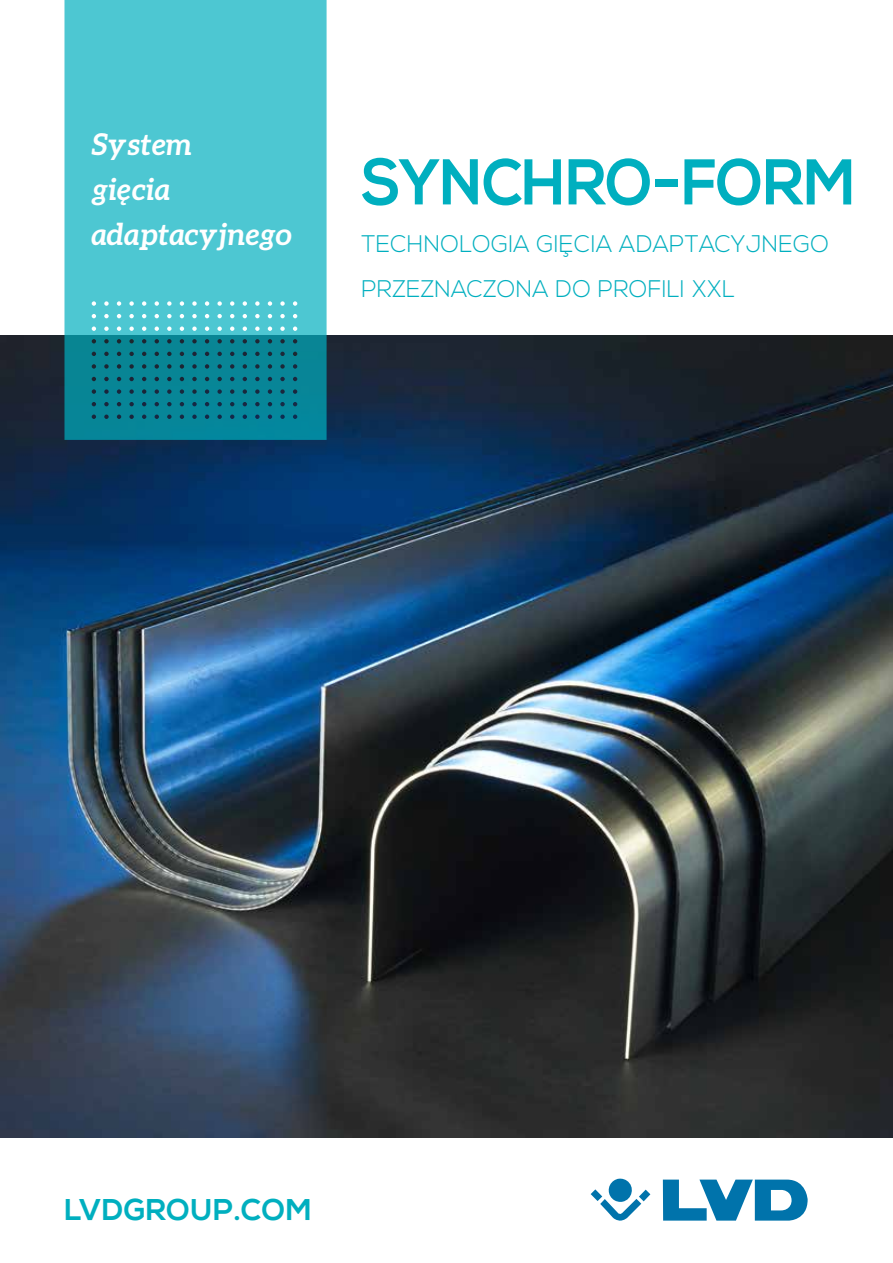
<style>
.page{position:relative;width:893px;height:1263px;background:#fff}
.page>*{position:absolute;margin:0;border:0;box-sizing:border-box;transform-origin:0 0}
.t1{font:700 64.5px "Nexa";letter-spacing:-.005em;color:#00afbf;scale:.93 1}
.t2{font:italic 700 30px/45px "Aleo";color:#fff}
.t3{font:700 30px "Nexa";letter-spacing:.015em;color:#00afbf}
.t4{font:300 24px/45px "Nexa";letter-spacing:.01em;color:#00afbf}
</style>
<div class="page">
<img style="left:0;top:336px;width:893px;height:801px">
<img style="left:0;top:336px;width:1px;height:308px">
<svg style="left:663px;top:1179px;width:145px;height:41px"></svg>
<svg style="left:591px;top:1178px;width:59px;height:43px"></svg>
<svg style="left:64px;top:0;width:263px;height:440px;fill:#4dc7d2"></svg>
<img style="left:0;top:398px;width:1px;height:558px">
<p class="t2" style="left:91px;top:121px;width:203px">System<br>gięcia adaptacyjnego</p>
<h1 class="t1" style="left:361px;top:145px;width:533px">SYNCHRO-FORM</h1>
<p class="t4" style="left:361px;top:223px;width:469px">TECHNOLOGIA GIE¸ CIA ADAPTACYJNEGO<br>PRZEZNACZONA DO PROFILI XXL</p>
<p class="t3" style="left:64px;top:1193px;width:249px">LVDGROUP.COM</p>
</div>
